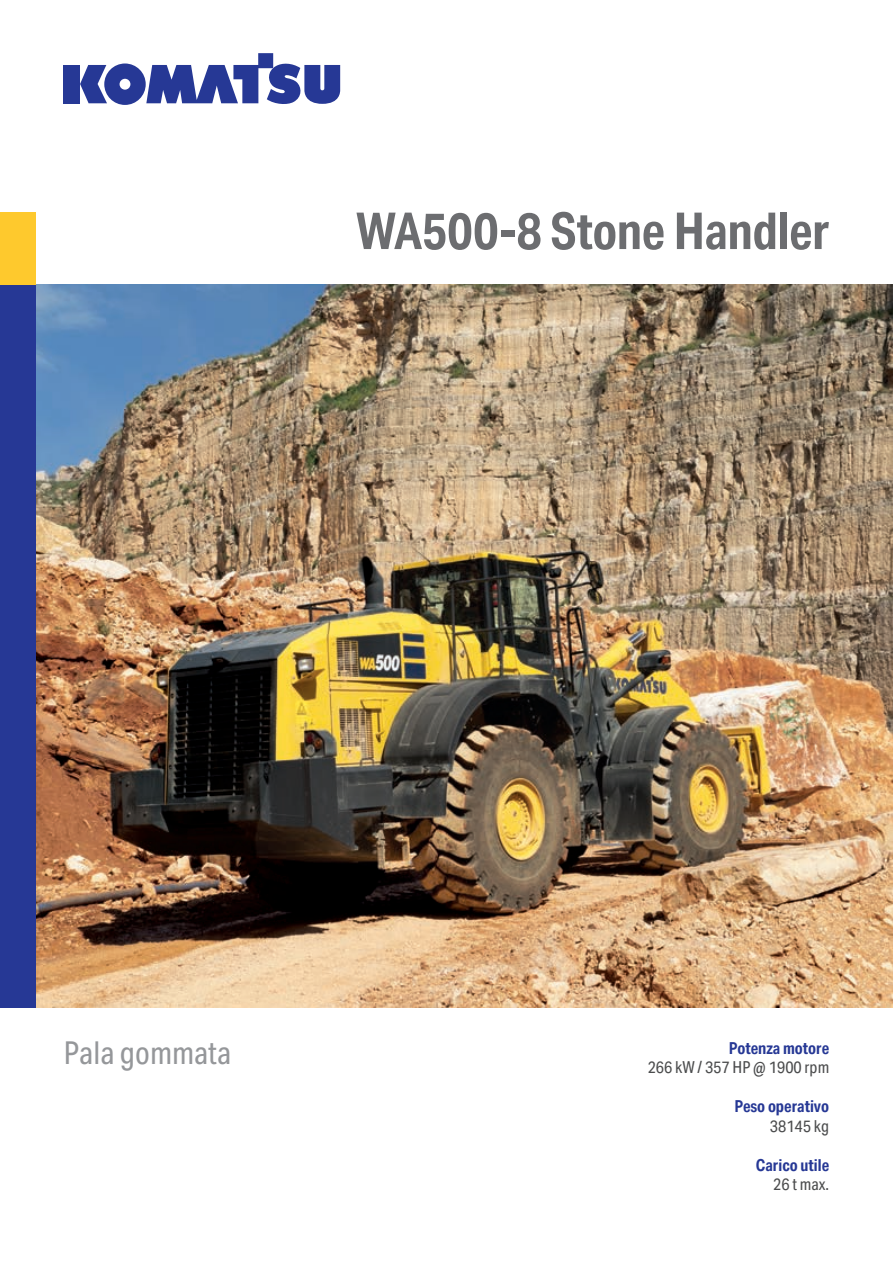
<style>
.page{position:relative;width:893px;height:1263px;background:#fff}
.page>*{position:absolute;margin:0;border:0;box-sizing:border-box;transform-origin:0 0}
.t1{font:700 51px "Aktiv Grotesk Cd";letter-spacing:-.01em;color:#6c6d70}
.t2{font:31.5px "Aktiv Grotesk Cd";color:#95979a}
.t3{font:700 16.5px "Aktiv Grotesk Cd";color:#263895}
.t4{font:16.5px "Aktiv Grotesk Cd";color:#4b4c4d}
</style>
<div class="page">
<img style="left:36px;top:285px;width:857px;height:723px">
<div style="left:64px;top:65px;width:16px;height:38px;background:#263895"></div>
<svg style="left:80px;top:53px;width:260px;height:52px"></svg>
<div style="left:0;top:213px;width:36px;height:85px;background:#fec92d"></div>
<div style="left:0;top:285px;width:36px;height:723px;background:#263895"></div>
<h1 class="t1" style="left:356px;top:202px;width:474px">WA500-8 Stone Handler</h1>
<h2 class="t2" style="left:64px;top:1035px;width:169px">Pala gommata</h2>
<p class="t3" style="left:729px;top:1038px;width:102px">Potenza motore</p>
<p class="t4" style="left:648px;top:1058px;width:183px">266 kW / 357 HP @ 1900 rpm</p>
<p class="t3" style="left:734px;top:1097px;width:96px">Peso operativo</p>
<p class="t4" style="left:770px;top:1116px;width:61px">38145 kg</p>
<p class="t3" style="left:756px;top:1155px;width:75px">Carico utile</p>
<p class="t4" style="left:773px;top:1175px;width:58px">26 t max.</p>
</div>
